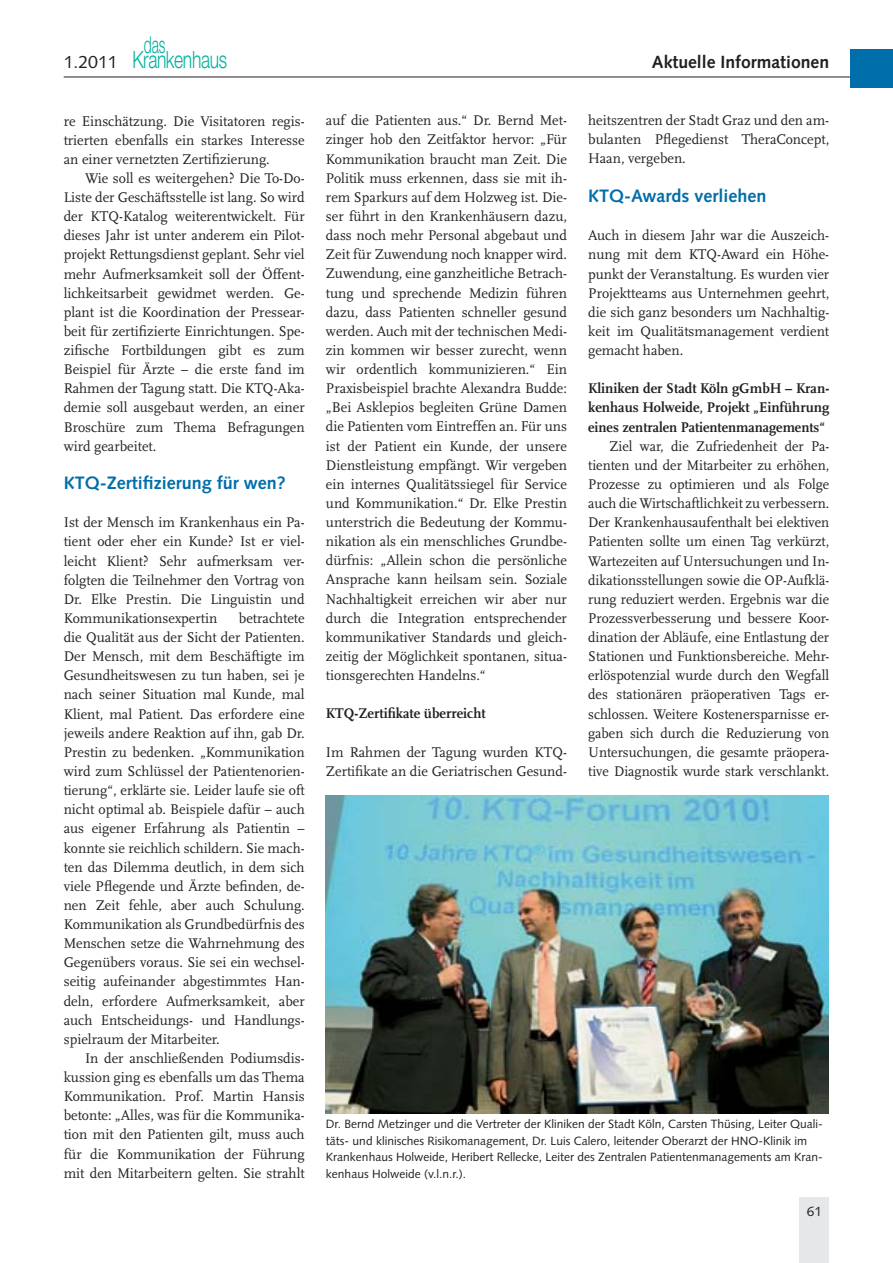
<style>
.page{position:relative;width:893px;height:1263px;background:#fff}
.page>*{position:absolute;margin:0;border:0;box-sizing:border-box;transform-origin:0 0}
.t1{font:300 23.7px "Helvetica Neue";letter-spacing:-.025em;color:#00b19c;scale:.74 1}
.t2{font:300 23.4px "Helvetica Neue";color:#00b19c;scale:.6 1}
.t3{font:700 18px "Syntax";color:#006eaa}
.t4{font:700 17.7px "Syntax";color:#231f20}
.t5{font:17.7px "Syntax";color:#231f20}
.t6{font:14.7px/19.2px "Scala LF";color:#231f20;text-align:justify}
.t7{font:14.7px/19.2px "Scala LF";color:#231f20;text-align:justify;scale:.95 1}
.t8{font:700 14.7px/19.2px "Scala LF";color:#231f20;text-align:justify}
.t9{font:13.5px "Syntax";color:#231f20}
.t10{font:12px/16.5px "Syntax";color:#231f20}
</style>
<div class="page">
<hr style="left:64px;top:77px;width:808px;height:1px;background:#231f20">
<div style="left:850px;top:49px;width:43px;height:38px;background:#006eaa"></div>
<div style="left:799px;top:1197px;width:30px;height:66px;background:#e6e7e8"></div>
<img style="left:326px;top:795px;width:503px;height:318px">
<h2 class="t2" style="left:144px;top:36px;width:37px">das</h2>
<h1 class="t1" style="left:132px;top:51px;width:130px">Krankenhaus</h1>
<p class="t5" style="left:64px;top:55px;width:55px">1.2011</p>
<p class="t4" style="left:652px;top:55px;width:179px">Aktuelle Informationen</p>
<p class="t6" style="left:64px;top:112px;width:242px">re Einschätzung. Die Visitatoren regis&shy;trierten ebenfalls ein starkes Interesse an einer vernetzten Zertifizierung.</p>
<p class="t6" style="left:64px;top:170px;width:242px;text-indent:21px">Wie soll es weitergehen? Die To-Do-Liste der Geschäftsstelle ist lang. So wird der KTQ-Katalog weiterentwickelt. Für dieses Jahr ist unter anderem ein Pilot&shy;projekt Rettungsdienst geplant. Sehr viel mehr Aufmerksamkeit soll der Öffent&shy;lichkeitsarbeit gewidmet werden. Ge&shy;plant ist die Koordination der Pressear&shy;beit für zertifizierte Einrichtungen. Spe&shy;zifische Fortbildungen gibt es zum Beispiel für Ärzte – die erste fand im Rahmen der Tagung statt. Die KTQ-Aka&shy;demie soll ausgebaut werden, an einer Broschüre zum Thema Befragungen wird gearbeitet.</p>
<p class="t3" style="left:64px;top:476px;width:224px">KTQ-Zertifizierung für wen?</p>
<p class="t6" style="left:64px;top:514px;width:242px">Ist der Mensch im Krankenhaus ein Pa&shy;tient oder eher ein Kunde? Ist er viel&shy;leicht Klient? Sehr aufmerksam ver&shy;folgten die Teilnehmer den Vortrag von Dr. Elke Prestin. Die Linguistin und Kommunikationsexpertin</p>
<p class="t6" style="left:64px;top:610px;width:242px;text-indent:175px">betrachtete die Qualität aus der Sicht der Patienten.<br>Der Mensch, mit dem Beschäftigte im Gesundheitswesen zu tun haben, sei je nach seiner Situation mal Kunde, mal Klient, mal Patient. Das erfordere eine jeweils andere Reaktion auf ihn, gab Dr.<br>Prestin zu bedenken. „Kommunikation wird zum Schlüssel der Patientenorien&shy;tierung“, erklärte sie. Leider laufe sie oft nicht optimal ab. Beispiele dafür – auch aus eigener Erfahrung als Patientin – konnte sie reichlich schildern. Sie mach&shy;ten das Dilemma deutlich, in dem sich viele Pflegende und Ärzte befinden, de&shy;nen Zeit fehle, aber auch Schulung.<br>Kommunikation als Grundbedürfnis des Menschen setze die Wahrnehmung des Gegenübers voraus. Sie sei ein wechsel&shy;seitig aufeinander abgestimmtes Han&shy;deln, erfordere Aufmerksamkeit, aber auch Entscheidungs- und Handlungs&shy;spielraum der Mitarbeiter.</p>
<p class="t6" style="left:64px;top:1050px;width:242px;text-indent:21px">In der anschließenden Podiumsdis&shy;kussion ging es ebenfalls um das Thema Kommunikation. Prof. Martin Hansis betonte: „Alles, was für die Kommunika&shy;tion mit den Patienten gilt, muss auch für die Kommunikation der Führung mit den Mitarbeitern gelten. Sie strahlt</p>
<p class="t6" style="left:326px;top:112px;width:242px">auf die Patienten aus.“ Dr. Bernd Met&shy;zinger hob den Zeitfaktor hervor: „Für Kommunikation braucht man Zeit. Die Politik muss erkennen, dass sie mit ih&shy;rem Sparkurs auf dem Holzweg ist. Die&shy;ser führt in den Krankenhäusern dazu, dass noch mehr Personal abgebaut und Zeit für Zuwendung noch knapper wird.<br>Zuwendung, eine ganzheitliche Betrach&shy;tung und sprechende Medizin führen dazu, dass Patienten schneller gesund werden. Auch mit der technischen Medi&shy;zin kommen wir besser zurecht, wenn wir ordentlich kommunizieren.“ Ein Praxisbeispiel brachte Alexandra Budde: „Bei Asklepios begleiten Grüne Damen die Patienten vom Eintreffen an. Für uns ist der Patient ein Kunde, der unsere Dienstleistung empfängt. Wir vergeben ein internes Qualitätssiegel für Service und Kommunikation.“ Dr. Elke Prestin unterstrich die Bedeutung der Kommu&shy;nikation als ein menschliches Grundbe&shy;dürfnis: „Allein schon die persönliche Ansprache kann heilsam sein. Soziale Nachhaltigkeit erreichen wir aber nur durch die Integration entsprechender kommunikativer Standards und gleich&shy;zeitig der Möglichkeit spontanen, situa&shy;tionsgerechten Handelns.“</p>
<p class="t8" style="left:326px;top:705px;width:161px">KTQ-Zertifikate überreicht</p>
<p class="t6" style="left:326px;top:743px;width:242px">Im Rahmen der Tagung wurden KTQ-<br>Zertifikate an die Geriatrischen Gesund-</p>
<p class="t6" style="left:588px;top:112px;width:242px">heitszentren der Stadt Graz und den am&shy;bulanten Pflegedienst TheraConcept, Haan, vergeben.</p>
<p class="t3" style="left:588px;top:189px;width:180px">KTQ-Awards verliehen</p>
<p class="t6" style="left:588px;top:227px;width:242px">Auch in diesem Jahr war die Auszeich&shy;nung mit dem KTQ-Award ein Höhe&shy;punkt der Veranstaltung. Es wurden vier Projektteams aus Unternehmen geehrt, die sich ganz besonders um Nachhaltig&shy;keit im Qualitätsmanagement verdient gemacht haben.</p>
<p class="t8" style="left:588px;top:380px;width:242px">Kliniken der Stadt Köln gGmbH – Kran&shy;kenhaus Holweide, Projekt „Einführung eines zentralen Patientenmanagements“</p>
<p class="t7" style="left:588px;top:437px;width:255px;text-indent:21px">Ziel war, die Zufriedenheit der Pa&shy;tienten und der Mitarbeiter zu erhöhen, Prozesse zu optimieren und als Folge auch die Wirtschaftlichkeit zu verbessern.<br>Der Krankenhausaufenthalt bei elektiven Patienten sollte um einen Tag verkürzt, Wartezeiten auf Untersuchungen und In&shy;dikationsstellungen sowie die OP-Aufklä&shy;rung reduziert werden. Ergebnis war die Prozessverbesserung und bessere Koor&shy;dination der Abläufe, eine Entlastung der Stationen und Funktionsbereiche. Mehr&shy;erlöspotenzial wurde durch den Wegfall des stationären präoperativen Tags er&shy;schlossen. Weitere Kostenersparnisse er&shy;gaben sich durch die Reduzierung von Untersuchungen, die gesamte präopera&shy;tive Diagnostik wurde stark verschlankt.</p>
<p class="t10" style="left:326px;top:1117px;width:498px">Dr. Bernd Metzinger und die Vertreter der Kliniken der Stadt Köln, Carsten Thüsing, Leiter Quali&shy;täts- und klinisches Risikomanagement, Dr. Luis Calero, leitender Oberarzt der HNO-Klinik im Krankenhaus Holweide, Heribert Rellecke, Leiter des Zentralen Patientenmanagements am Kran&shy;kenhaus Holweide (v.l.n.r.).</p>
<p class="t9" style="left:807px;top:1205px;width:17px">61</p>
</div>
